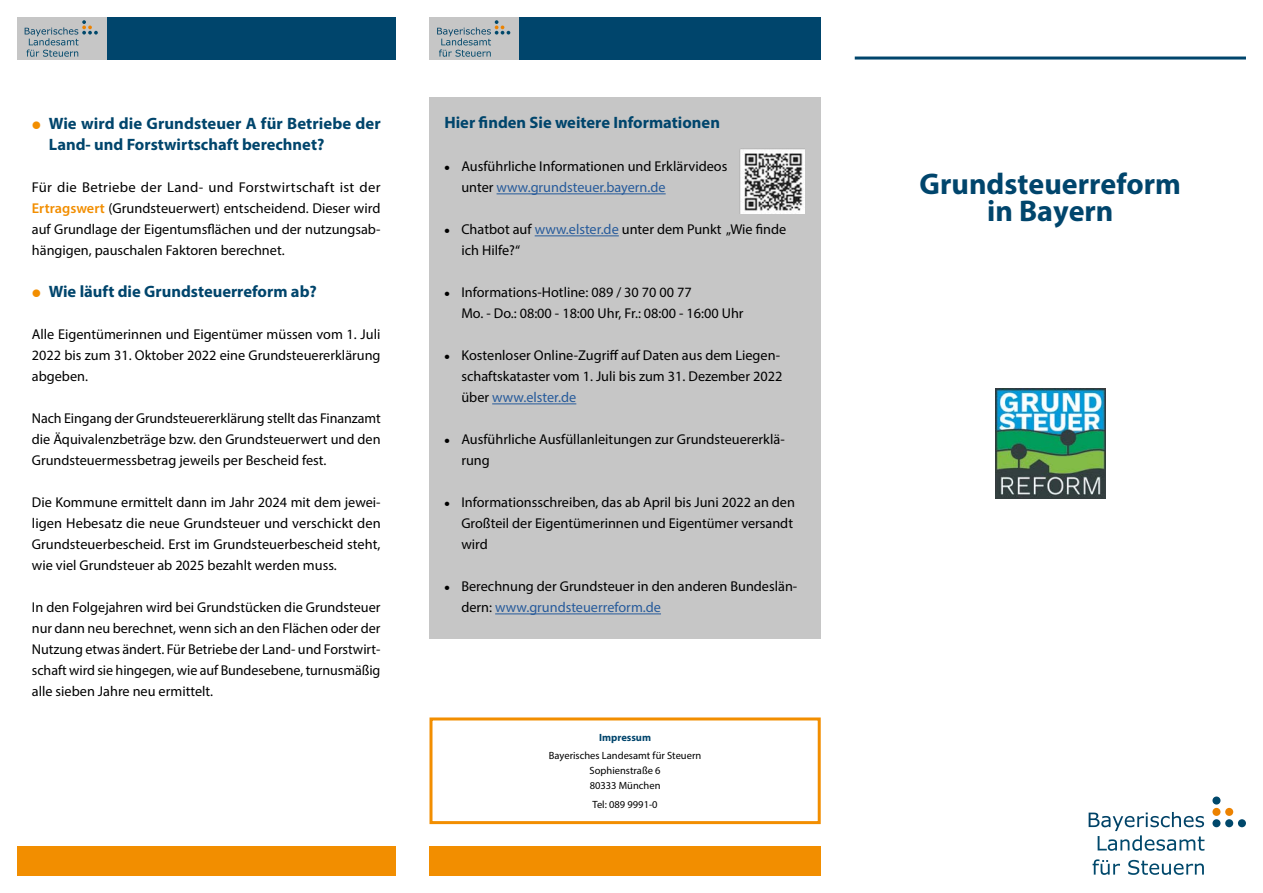
<style>
.page{position:relative;width:1263px;height:893px;background:#fff}
.page>*{position:absolute;margin:0;border:0;box-sizing:border-box;transform-origin:0 0}
.t1{font:700 30px/27px "Myriad Pro";color:#00456c;text-align:center}
.p_Aufzählung3{font:700 16.5px/21px "Myriad Pro";color:#00456c}
.p_Fließtex_bold{font:700 16.5px "Myriad Pro";color:#00456c}
.p_Fließtext{font:14.25px/21px "Myriad Pro";color:#000}
.p_Impressum{font:10.5px/15px "Myriad Pro";color:#000;text-align:center}
.p_Impressum_bold{font:700 10.5px "Myriad Pro";color:#00456c}
.s1{font-weight:600;color:#f28e00}
.s2{color:#275b9b}
</style>
<div class="page">
<div style="left:429px;top:98px;width:392px;height:541px;background:#c6c6c6"></div>
<img style="left:740px;top:148px;width:65px;height:65px">
<div style="left:429px;top:846px;width:392px;height:30px;background:#f28e00"></div>
<div style="left:17px;top:846px;width:378px;height:30px;background:#f28e00"></div>
<div style="left:1238px;top:819px;width:8px;height:8px;background:#00486b;border-radius:50%"></div>
<div style="left:1225px;top:819px;width:8px;height:8px;background:#00486b;border-radius:50%"></div>
<div style="left:1225px;top:808px;width:8px;height:8px;background:#ec8200;border-radius:50%"></div>
<div style="left:1212px;top:819px;width:8px;height:8px;background:#00486b;border-radius:50%"></div>
<div style="left:1212px;top:808px;width:8px;height:8px;background:#ec8200;border-radius:50%"></div>
<div style="left:1212px;top:796px;width:8px;height:8px;background:#00486b;border-radius:50%"></div>
<svg style="left:1089px;top:812px;width:115px;height:39px"></svg>
<svg style="left:1092px;top:859px;width:28px;height:16px"></svg>
<svg style="left:1128px;top:860px;width:76px;height:15px"></svg>
<hr style="left:855px;top:57px;width:391px;height:3px;background:#00456c">
<div style="left:429px;top:717px;width:392px;height:107px;border:3px solid #f28e00"></div>
<div style="left:17px;top:17px;width:378px;height:43px;background:#00456c"></div>
<div style="left:17px;top:17px;width:89px;height:43px;background:#c6c6c6"></div>
<svg style="left:25px;top:20px;width:73px;height:37px"></svg>
<div style="left:429px;top:17px;width:392px;height:43px;background:#00456c"></div>
<div style="left:429px;top:17px;width:90px;height:43px;background:#c6c6c6"></div>
<svg style="left:437px;top:20px;width:73px;height:37px"></svg>
<img style="left:995px;top:388px;width:111px;height:111px">
<hr style="left:496px;top:193px;width:170px;height:1px;background:#275b9b">
<hr style="left:535px;top:235px;width:84px;height:1px;background:#275b9b">
<hr style="left:492px;top:403px;width:84px;height:1px;background:#275b9b">
<hr style="left:495px;top:613px;width:166px;height:1px;background:#275b9b">
<p class="p_Aufzählung3" style="left:49px;top:113px;width:333px">Wie wird die Grundsteuer A für Betriebe der<br>Land- und Forstwirtschaft berechnet?</p>
<p class="p_Fließtext" style="left:32px;top:177px;width:350px;text-align:justify">Für die Betriebe der Land- und Forstwirtschaft ist der <span class="s1">Ertragswert</span> (Grundsteuerwert) entscheidend. Dieser wird auf Grundlage der Eigentumsflächen und der nutzungsab&shy;hängigen, pauschalen Faktoren berechnet.</p>
<p class="p_Aufzählung3" style="left:49px;top:281px;width:269px">Wie läuft die Grundsteuerreform ab?</p>
<p class="p_Fließtext" style="left:32px;top:324px;width:350px;text-align:justify">Alle Eigentümerinnen und Eigentümer müssen vom 1. Juli 2022 bis zum 31. Oktober 2022 eine Grundsteuererklärung abgeben.</p>
<p class="p_Fließtext" style="left:32px;top:408px;width:350px;text-align:justify">Nach Eingang der Grundsteuererklärung stellt das Finanzamt die Äquivalenzbeträge bzw. den Grundsteuerwert und den Grundsteuermessbetrag jeweils per Bescheid fest.</p>
<p class="p_Fließtext" style="left:32px;top:492px;width:350px;text-align:justify">Die Kommune ermittelt dann im Jahr 2024 mit dem jewei&shy;ligen Hebesatz die neue Grundsteuer und verschickt den Grundsteuerbescheid. Erst im Grundsteuerbescheid steht, wie viel Grundsteuer ab 2025 bezahlt werden muss.</p>
<p class="p_Fließtext" style="left:32px;top:597px;width:350px;text-align:justify">In den Folgejahren wird bei Grundstücken die Grundsteuer nur dann neu berechnet, wenn sich an den Flächen oder der Nutzung etwas ändert. Für Betriebe der Land- und Forstwirt&shy;schaft wird sie hingegen, wie auf Bundesebene, turnusmäßig alle sieben Jahre neu ermittelt.</p>
<p class="p_Fließtex_bold" style="left:444px;top:112px;width:277px">Hier finden Sie weitere Informationen</p>
<p class="p_Fließtext" style="left:461px;top:156px;width:267px">Ausführliche Informationen und Erklärvideos unter <span class="s2">www.grundsteuer.bayern.de</span></p>
<p class="p_Fließtext" style="left:461px;top:219px;width:326px">Chatbot auf <span class="s2">www.elster.de</span> unter dem Punkt „Wie finde ich Hilfe?“</p>
<p class="p_Fließtext" style="left:461px;top:282px;width:284px">Informations-Hotline: 089 / 30 70 00 77<br>Mo. - Do.: 08:00 - 18:00 Uhr, Fr.: 08:00 - 16:00 Uhr</p>
<p class="p_Fließtext" style="left:461px;top:345px;width:322px">Kostenloser Online-Zugriff auf Daten aus dem Liegen&shy;schaftskataster vom 1. Juli bis zum 31. Dezember 2022 über <span class="s2">www.elster.de</span></p>
<p class="p_Fließtext" style="left:461px;top:429px;width:325px">Ausführliche Ausfüllanleitungen zur Grundsteuererklä&shy;rung</p>
<p class="p_Fließtext" style="left:461px;top:492px;width:335px">Informationsschreiben, das ab April bis Juni 2022 an den<br>Großteil der Eigentümerinnen und Eigentümer versandt wird</p>
<p class="p_Fließtext" style="left:461px;top:576px;width:337px">Berechnung der Grundsteuer in den anderen Bundeslän&shy;dern: <span class="s2">www.grundsteuerreform.de</span></p>
<p class="p_Impressum_bold" style="left:599px;top:731px;width:54px">Impressum</p>
<p class="p_Impressum" style="left:549px;top:748px;width:154px">Bayerisches Landesamt für Steuern<br>Sophienstraße 6<br>80333 München</p>
<p class="p_Impressum" style="left:592px;top:796px;width:67px">Tel: 089 9991-0</p>
<h1 class="t1" style="left:920px;top:169px;width:263px">Grundsteuerreform in Bayern</h1>
</div>
